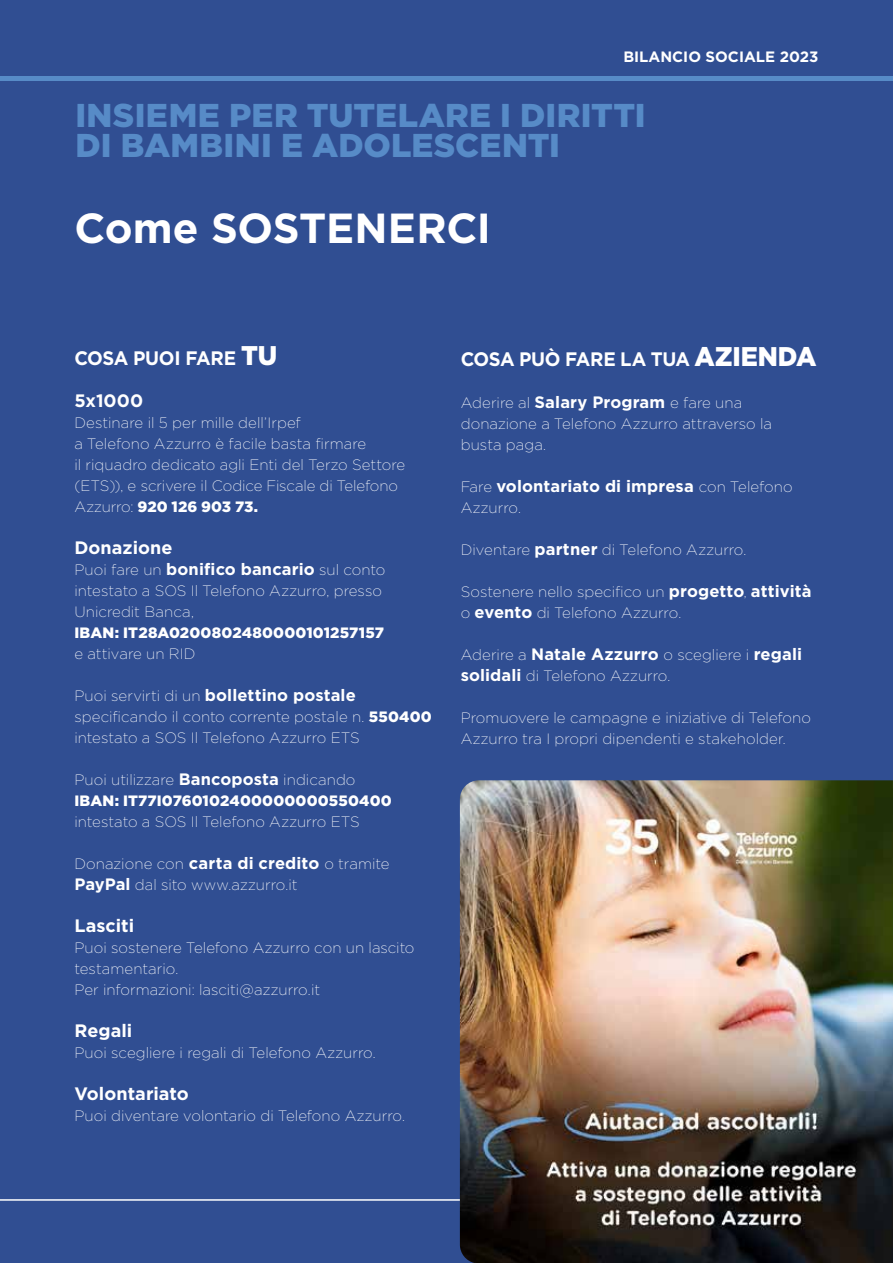
<style>
.page{position:relative;width:893px;height:1263px;background:#304e92}
.page>*{position:absolute;margin:0;border:0;box-sizing:border-box;transform-origin:0 0}
.t1{font:700 42px "Gotham";letter-spacing:-.005em;color:#fff}
.t2{font:900 33px/30px "Gotham";letter-spacing:.005em;color:#578bc7}
.t3{font:700 19.5px "Gotham";letter-spacing:-.02em;color:#fff;scale:.95 1}
.t4{font:700 18px "Gotham";color:#fff}
.t5{font:700 16.5px "Gotham";letter-spacing:.005em;color:#fff}
.t6{font:200 15px/21px "Gotham";letter-spacing:.005em;color:#fff}
.t7{font:900 15px/21px "Gotham";letter-spacing:.01em;color:#fff}
.t8{font:700 15px "Gotham";color:#fff}
.s1{font-weight:900;font-size:27px}
.s2{font-weight:900}
.s3{font-weight:700;font-size:16.5px}
.s4{font-weight:200;font-size:15px}
.s5{font-weight:200}
</style>
<div class="page">
<hr style="left:0;top:77px;width:893px;height:4px;background:#578bc7">
<hr style="left:0;top:1199px;width:893px;height:2px;background:#fff">
<img style="left:460px;top:780px;width:433px;height:483px">
<p class="t8" style="left:623px;top:47px;width:197px">BILANCIO SOCIALE 2023</p>
<h2 class="t2" style="left:75px;top:100px;width:572px">INSIEME PER TUTELARE I DIRITTI<br>DI BAMBINI E ADOLESCENTI</h2>
<h1 class="t1" style="left:75px;top:200px;width:418px">Come SOSTENERCI</h1>
<h3 class="t3" style="left:74px;top:345px;width:215px">COSA PUOI FARE <span class="s1">TU</span></h3>
<p class="t4" style="left:74px;top:389px;width:70px">5x1000</p>
<p class="t6" style="left:74px;top:412px;width:332px">Destinare il 5 per mille dell’Irpef<br>a Telefono Azzurro è facile basta firmare<br>il riquadro dedicato agli Enti del Terzo Settore (ETS)), e scrivere il Codice Fiscale di Telefono Azzurro: <span class="s2">920 126 903 73.</span></p>
<p class="t4" style="left:74px;top:536px;width:100px">Donazione</p>
<p class="t6" style="left:74px;top:559px;width:312px">Puoi fare un <span class="s3">bonifico bancario</span> sul conto intestato a SOS Il Telefono Azzurro, presso<br>Unicredit Banca,</p>
<p class="t7" style="left:74px;top:622px;width:311px">IBAN: IT28A0200802480000101257157</p>
<p class="t6" style="left:74px;top:643px;width:123px">e attivare un RID</p>
<p class="t5" style="left:74px;top:684px;width:283px"><span class="s4">Puoi servirti di un</span> bollettino postale</p>
<p class="t6" style="left:74px;top:706px;width:359px">specificando il conto corrente postale n. <span class="s2">550400 </span>intestato a SOS Il Telefono Azzurro ETS</p>
<p class="t7" style="left:74px;top:769px;width:319px"><span class="s5">Puoi utilizzare</span> <span class="s3">Bancoposta</span> <span class="s5">indicando<br></span>IBAN: IT77I0760102400000000550400</p>
<p class="t6" style="left:74px;top:811px;width:287px">intestato a SOS Il Telefono Azzurro ETS</p>
<p class="t6" style="left:74px;top:853px;width:317px">Donazione con <span class="s3">carta di credito</span> o tramite<br><span class="s3">PayPal</span> dal sito www.azzurro.it</p>
<p class="t4" style="left:74px;top:914px;width:61px">Lasciti</p>
<p class="t6" style="left:74px;top:937px;width:342px">Puoi sostenere Telefono Azzurro con un lascito testamentario.<br>Per informazioni: lasciti@azzurro.it</p>
<p class="t4" style="left:74px;top:1019px;width:59px">Regali</p>
<p class="t6" style="left:74px;top:1042px;width:303px">Puoi scegliere i regali di Telefono Azzurro.</p>
<p class="t4" style="left:74px;top:1082px;width:116px">Volontariato</p>
<p class="t6" style="left:74px;top:1105px;width:332px">Puoi diventare volontario di Telefono Azzurro.</p>
<h3 class="t3" style="left:461px;top:346px;width:376px">COSA PUÒ FARE LA TUA <span class="s1">AZIENDA</span></h3>
<p class="t6" style="left:461px;top:392px;width:313px">Aderire al <span class="s3">Salary Program</span> e fare una donazione a Telefono Azzurro attraverso la busta paga.</p>
<p class="t5" style="left:461px;top:475px;width:333px"><span class="s4">Fare</span> volontariato di impresa <span class="s4">con Telefono</span></p>
<p class="t6" style="left:461px;top:497px;width:62px">Azzurro.</p>
<p class="t6" style="left:461px;top:539px;width:287px">Diventare <span class="s3">partner</span> di Telefono Azzurro.</p>
<p class="t6" style="left:461px;top:581px;width:352px">Sostenere nello specifico un <span class="s3">progetto</span>, <span class="s3">attività </span>o <span class="s3">evento</span> di Telefono Azzurro.</p>
<p class="t6" style="left:461px;top:644px;width:343px">Aderire a <span class="s3">Natale Azzurro</span> o scegliere i <span class="s3">regali solidali</span> di Telefono Azzurro.</p>
<p class="t6" style="left:461px;top:707px;width:352px">Promuovere le campagne e iniziative di Telefono<br>Azzurro tra I propri dipendenti e stakeholder.</p>
</div>
